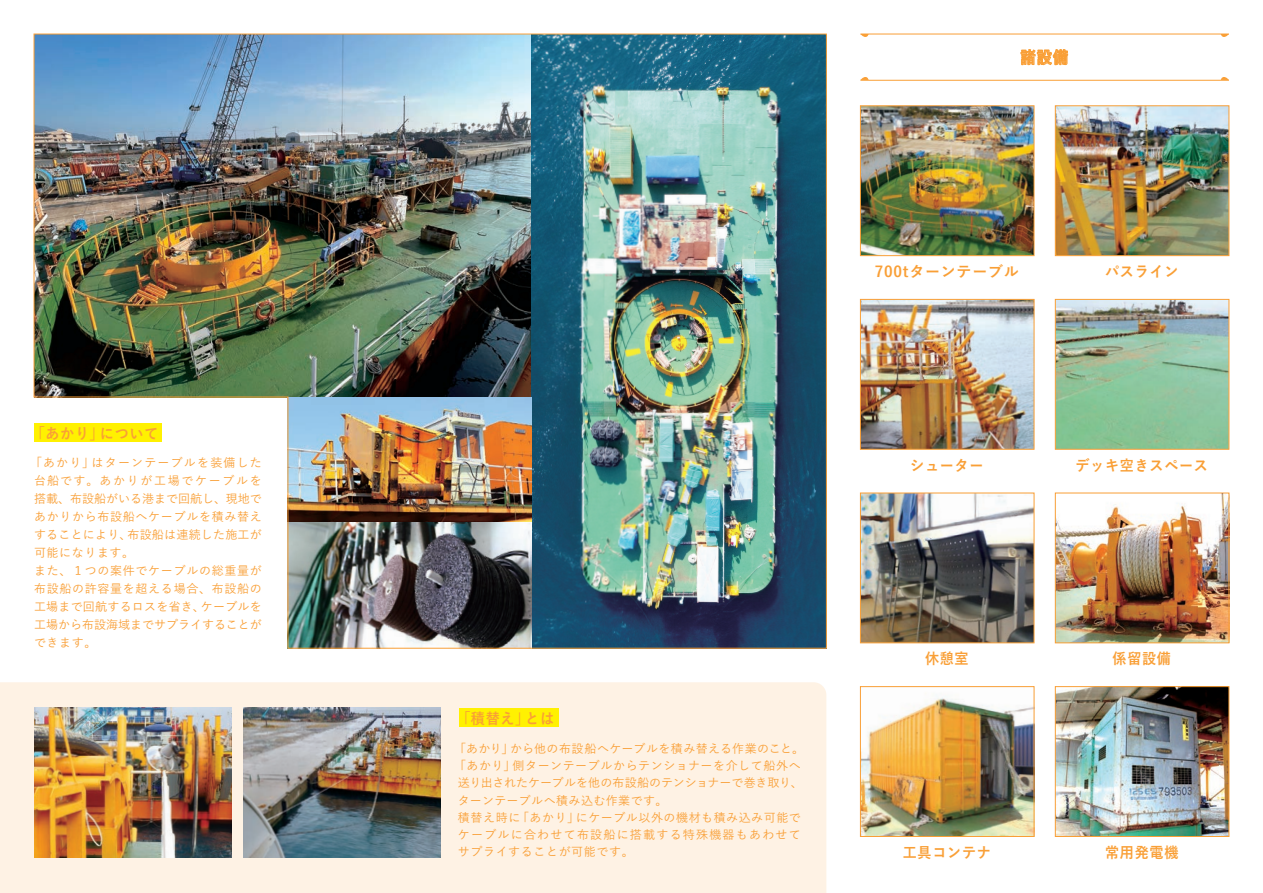
<style>
.page{position:relative;width:1263px;height:893px;background:#fff}
.page>*{position:absolute;margin:0;border:0;box-sizing:border-box;transform-origin:0 0}
.t1{font:700 16.5px "Yu Go";color:#f99f36;scale:.94 1}
.t2{font:700 15px "Yu Go";letter-spacing:.05em;color:#f99f36;scale:.94 1}
.t3{font:700 15px "Yu Go";letter-spacing:.05em;color:#f99f36}
.t4{font:500 12px/18px "Yu Go";letter-spacing:.045em;color:#f99f36}
.t5{font:500 12px "Yu Go";letter-spacing:.025em;color:#f99f36}
.t6{font:500 12px "Yu Go";letter-spacing:-.005em;color:#f99f36}
.t7{font:500 12px "Yu Go";letter-spacing:.105em;color:#f99f36}
</style>
<div class="page">
<div style="left:0;top:682px;width:826px;height:211px;background:#fef2e4"></div>
<img style="left:34px;top:708px;width:197px;height:149px">
<img style="left:244px;top:708px;width:197px;height:149px">
<img style="left:1057px;top:688px;width:170px;height:147px">
<img style="left:1057px;top:301px;width:170px;height:147px">
<div style="left:459px;top:708px;width:99px;height:18px;background:#fff101"></div>
<img style="left:862px;top:697px;width:170px;height:138px">
<img style="left:1057px;top:495px;width:170px;height:146px">
<img style="left:862px;top:495px;width:170px;height:146px">
<img style="left:1057px;top:107px;width:170px;height:147px">
<img style="left:862px;top:107px;width:170px;height:147px">
<img style="left:862px;top:301px;width:170px;height:147px">
<svg style="left:1021px;top:49px;width:47px;height:16px"></svg>
<hr style="left:860px;top:34px;width:369px;height:1px;background:#f99f36">
<hr style="left:860px;top:80px;width:369px;height:1px;background:#f99f36">
<div style="left:860px;top:105px;width:174px;height:151px;border:1px solid #f99f36"></div>
<div style="left:1055px;top:105px;width:174px;height:151px;border:1px solid #f99f36"></div>
<div style="left:860px;top:299px;width:174px;height:151px;border:1px solid #f99f36"></div>
<div style="left:1055px;top:299px;width:174px;height:151px;border:1px solid #f99f36"></div>
<div style="left:860px;top:493px;width:174px;height:150px;border:1px solid #f99f36"></div>
<div style="left:1055px;top:493px;width:174px;height:150px;border:1px solid #f99f36"></div>
<div style="left:860px;top:686px;width:174px;height:151px;border:1px solid #f99f36"></div>
<div style="left:1055px;top:686px;width:174px;height:151px;border:1px solid #f99f36"></div>
<svg style="left:860px;top:34px;width:9px;height:3px"></svg>
<svg style="left:860px;top:77px;width:9px;height:3px"></svg>
<svg style="left:1221px;top:34px;width:8px;height:3px"></svg>
<svg style="left:1221px;top:77px;width:8px;height:3px"></svg>
<img style="left:33px;top:33px;width:794px;height:616px">
<p class="t2" style="left:31px;top:425px;width:137px">「あかり」について</p>
<p class="t4" style="left:34px;top:452px;width:229px;text-indent:-4px">「あかり」はターンテーブルを装備した台船です。あかりが工場でケーブルを搭載、布設船がいる港まで回航し、現地であかりから布設船へケーブルを積み替えすることにより、布設船は連続した施工が可能になります。<br>また、１つの案件でケーブルの総重量が布設船の許容量を超える場合、布設船の工場まで回航するロスを省き、ケーブルを工場から布設海域までサプライすることができます。</p>
<h1 class="t1" style="left:1020px;top:48px;width:53px">諸設備</h1>
<p class="t2" style="left:456px;top:710px;width:106px">「積替え」とは</p>
<p class="t5" style="left:454px;top:737px;width:352px">「あかり」から他の布設船へケーブルを積み替える作業のこと。</p>
<p class="t4" style="left:454px;top:755px;width:348px">「あかり」側ターンテーブルからテンショナーを介して船外へ</p>
<p class="t6" style="left:458px;top:772px;width:346px">送り出されたケーブルを他の布設船のテンショナーで巻き取り、</p>
<p class="t4" style="left:458px;top:790px;width:211px">ターンテーブルへ積み込む作業です。</p>
<p class="t4" style="left:458px;top:807px;width:344px">積替え時に「あかり」にケーブル以外の機材も積み込み可能で</p>
<p class="t7" style="left:458px;top:824px;width:344px">ケーブルに合わせて布設船に搭載する特殊機器もあわせて</p>
<p class="t4" style="left:458px;top:841px;width:177px">サプライすることが可能です。</p>
<p class="t3" style="left:875px;top:263px;width:145px">700tターンテーブル</p>
<p class="t2" style="left:1105px;top:263px;width:80px">パスライン</p>
<p class="t2" style="left:910px;top:457px;width:80px">シューター</p>
<p class="t2" style="left:1075px;top:457px;width:142px">デッキ空きスペース</p>
<p class="t2" style="left:925px;top:650px;width:48px">休憩室</p>
<p class="t2" style="left:1112px;top:650px;width:64px">係留設備</p>
<p class="t2" style="left:903px;top:844px;width:95px">工具コンテナ</p>
<p class="t2" style="left:1105px;top:844px;width:80px">常用発電機</p>
</div>
